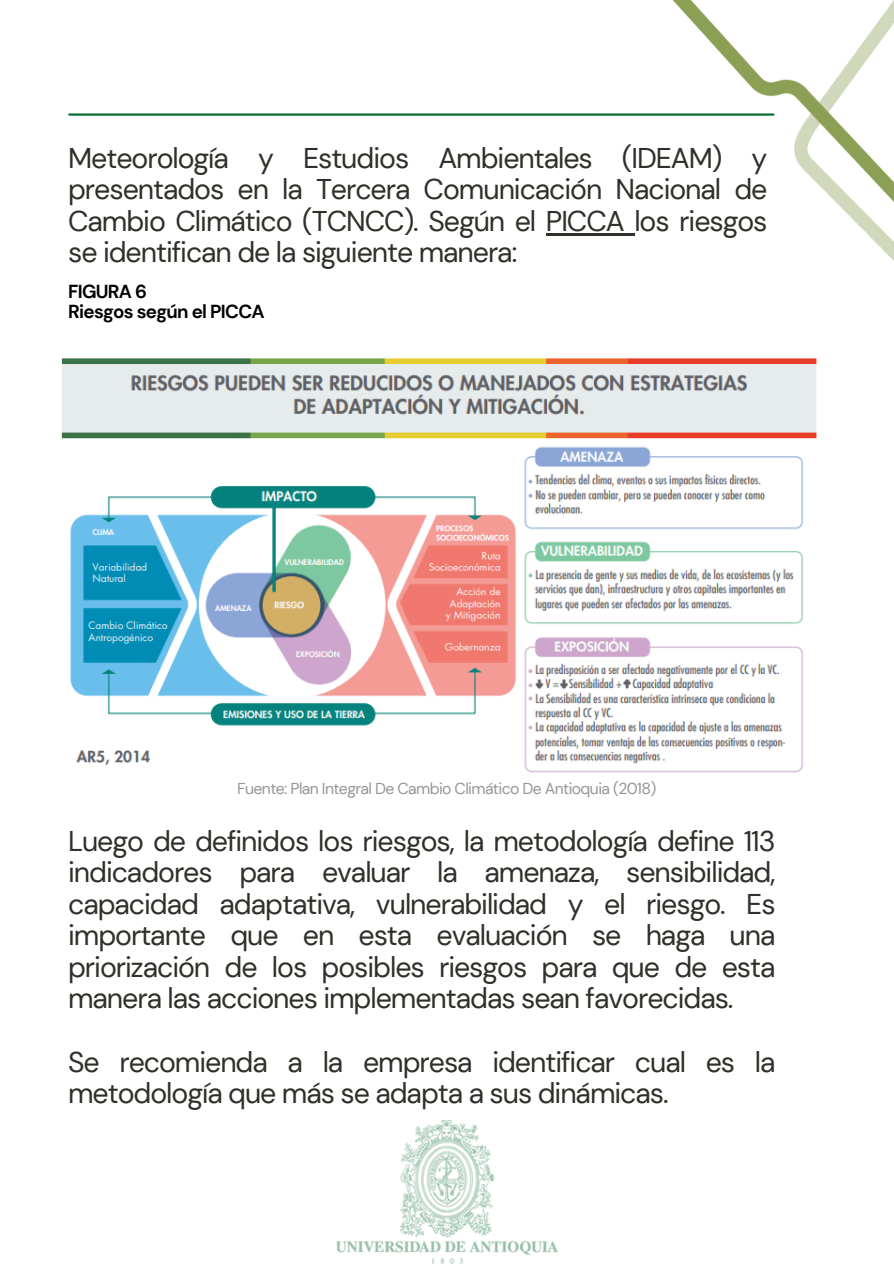
<style>
.page{position:relative;width:894px;height:1264px;background:#fff}
.page>*{position:absolute;margin:0;border:0;box-sizing:border-box;transform-origin:0 0}
.t1{font:28.5px/31.5px "DM Sans";letter-spacing:-.035em;color:#2f3029;text-align:justify}
.t2{font:700 18.75px/20.2px "DM Sans";letter-spacing:-.035em;color:#000}
.t3{font:15.75px "DM Sans";letter-spacing:-.04em;color:#969696}
</style>
<div class="page">
<hr style="left:69px;top:113px;width:704px;height:3px;background:#046e35">
<img style="left:336px;top:1120px;width:221px;height:143px">
<img style="left:61px;top:358px;width:756px;height:415px">
<hr style="left:545px;top:233px;width:89px;height:2px;background:#2f3029">
<img style="left:654px;top:0;width:239px;height:260px">
<h1 class="t1" style="left:68px;top:142px;width:700px">Meteorología y Estudios Ambientales (IDEAM) y presentados en la Tercera Comunicación Nacional de Cambio Climático (TCNCC). Según el PICCA los riesgos se identifican de la siguiente manera:</h1>
<p class="t2" style="left:68px;top:281px;width:198px">FIGURA 6<br>Riesgos según el PICCA</p>
<h1 class="t3" style="left:237px;top:778px;width:420px">Fuente: Plan Integral De Cambio Climático De Antioquia (2018)</h1>
<h2 class="t1" style="left:68px;top:825px;width:708px">Luego de definidos los riesgos, la metodología define 113 indicadores para evaluar la amenaza, sensibilidad, capacidad adaptativa, vulnerabilidad y el riesgo. Es importante que en esta evaluación se haga una priorización de los posibles riesgos para que de esta manera las acciones implementadas sean favorecidas.</h2>
<p class="t1" style="left:68px;top:1046px;width:708px">Se recomienda a la empresa identificar cual es la metodología que más se adapta a sus dinámicas.</p>
</div>
